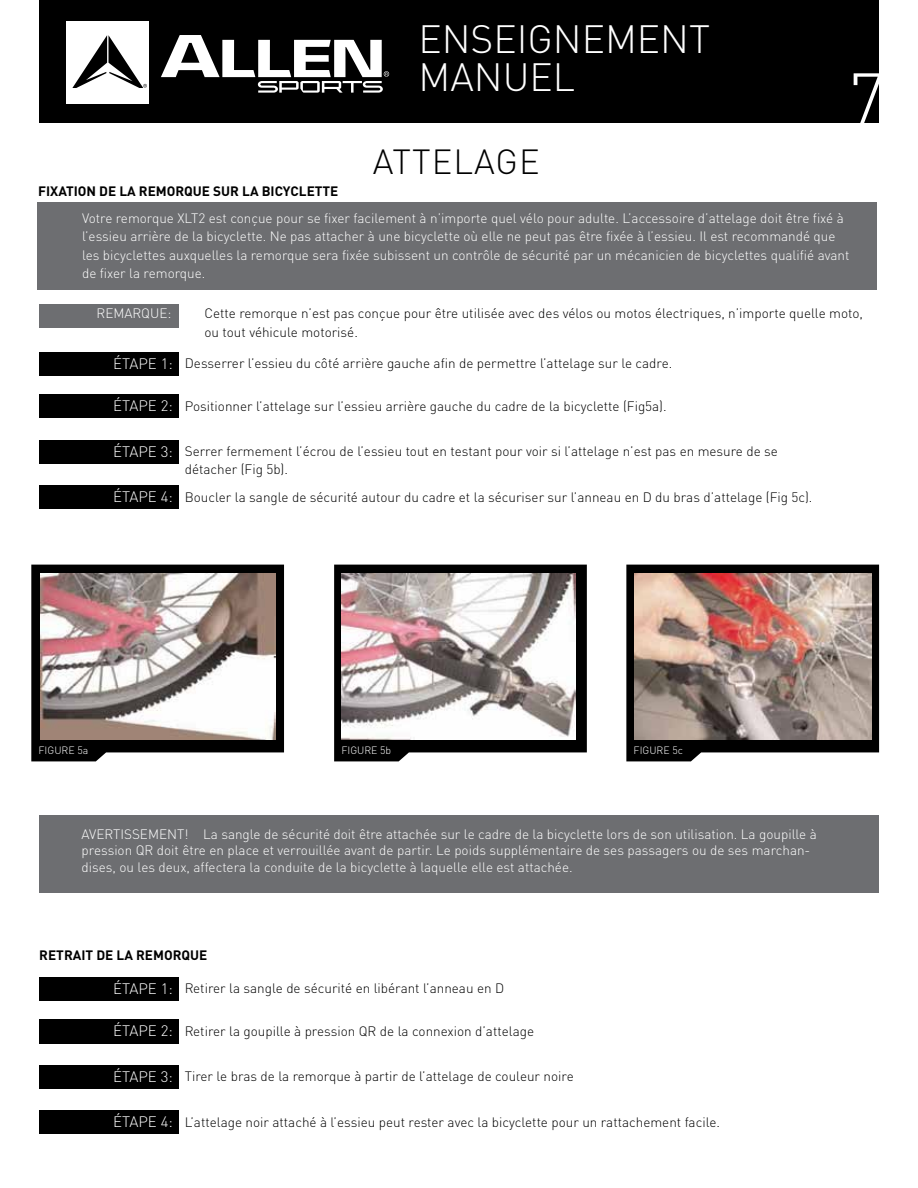
<style>
.page{position:relative;width:918px;height:1188px;background:#fff}
.page>*{position:absolute;margin:0;border:0;box-sizing:border-box;transform-origin:0 0}
.t1{font:300 75px "DINOT";color:#fff}
.t2{font:300 39px/38.2px "DINOT";color:#fff}
.t3{font:300 34.5px "DINOT";letter-spacing:.03em;color:#000}
.t4{font:300 15px "DINOT";color:#fff}
.t5{font:300 13.5px/18.3px "DINOT";color:#000}
.t6{font:300 13.5px/18.3px "DINOT";color:#fff}
.t7{font:700 13.5px "DINOT";color:#000}
.t8{font:300 10.5px "DINOT";color:#fff}
</style>
<div class="page">
<div style="left:39px;top:0;width:840px;height:123px;background:#000"></div>
<div style="left:67px;top:21px;width:82px;height:83px;background:#fff"></div>
<svg style="left:72px;top:35px;width:75px;height:53px"></svg>
<svg style="left:161px;top:35px;width:228px;height:58px"></svg>
<svg style="left:31px;top:565px;width:253px;height:196px;background:#292929"></svg>
<svg style="left:334px;top:565px;width:253px;height:196px;background:#2a2a2a"></svg>
<svg style="left:626px;top:565px;width:253px;height:196px;background:#313030"></svg>
<div style="left:39px;top:304px;width:139px;height:24px;background:#6d6e71"></div>
<div style="left:39px;top:352px;width:139px;height:24px;background:#000"></div>
<div style="left:39px;top:977px;width:139px;height:24px;background:#000"></div>
<div style="left:39px;top:440px;width:139px;height:24px;background:#000"></div>
<div style="left:39px;top:1065px;width:139px;height:24px;background:#000"></div>
<div style="left:39px;top:394px;width:139px;height:24px;background:#000"></div>
<div style="left:39px;top:1019px;width:139px;height:24px;background:#000"></div>
<div style="left:39px;top:485px;width:139px;height:24px;background:#000"></div>
<div style="left:39px;top:1110px;width:139px;height:24px;background:#000"></div>
<div style="left:39px;top:815px;width:840px;height:78px;background:#6d6e71"></div>
<div style="left:37px;top:202px;width:840px;height:88px;background:#6d6e71"></div>
<img style="left:41px;top:573px;width:235px;height:167px">
<img style="left:341px;top:573px;width:234px;height:167px">
<img style="left:634px;top:573px;width:237px;height:167px">
<p class="t7" style="left:38px;top:182px;width:302px">FIXATION DE LA REMORQUE SUR LA BICYCLETTE</p>
<h2 class="t2" style="left:418px;top:19px;width:293px">ENSEIGNEMENT<br>MANUEL</h2>
<h3 class="t3" style="left:373px;top:140px;width:169px">ATTELAGE</h3>
<h1 class="t1" style="left:847px;top:54px;width:40px">7</h1>
<p class="t6" style="left:82px;top:209px;width:769px">Votre remorque XLT2 est conçue pour se fixer facilement à n’importe quel vélo pour adulte. L’accessoire d’attelage doit être fixé à l’essieu arrière de la bicyclette. Ne pas attacher à une bicyclette où elle ne peut pas être fixée à l’essieu. Il est recommandé que les bicyclettes auxquelles la remorque sera fixée subissent un contrôle de sécurité par un mécanicien de bicyclettes qualifié avant de fixer la remorque.</p>
<p class="t6" style="left:96px;top:304px;width:76px">REMARQUE:</p>
<p class="t5" style="left:204px;top:304px;width:660px">Cette remorque n’est pas conçue pour être utilisée avec des vélos ou motos électriques, n’importe quelle moto, ou tout véhicule motorisé.</p>
<p class="t4" style="left:113px;top:355px;width:61px">ÉTAPE 1:</p>
<p class="t5" style="left:185px;top:354px;width:489px">Desserrer l’essieu du côté arrière gauche afin de permettre l’attelage sur le cadre.</p>
<p class="t4" style="left:113px;top:397px;width:61px">ÉTAPE 2:</p>
<p class="t5" style="left:185px;top:396px;width:483px">Positionner l’attelage sur l’essieu arrière gauche du cadre de la bicyclette (Fig5a).</p>
<p class="t4" style="left:113px;top:443px;width:61px">ÉTAPE 3:</p>
<p class="t5" style="left:185px;top:442px;width:595px">Serrer fermement l’écrou de l’essieu tout en testant pour voir si l’attelage n’est pas en mesure de se détacher (Fig 5b).</p>
<p class="t4" style="left:113px;top:488px;width:61px">ÉTAPE 4:</p>
<p class="t5" style="left:185px;top:487px;width:629px">Boucler la sangle de sécurité autour du cadre et la sécuriser sur l’anneau en D du bras d’attelage (Fig 5c).</p>
<p class="t8" style="left:39px;top:743px;width:51px">FIGURE 5a</p>
<p class="t8" style="left:341px;top:743px;width:51px">FIGURE 5b</p>
<p class="t8" style="left:634px;top:743px;width:51px">FIGURE 5c</p>
<p class="t6" style="left:82px;top:826px;width:737px;line-height:16.2px">AVERTISSEMENT! La sangle de sécurité doit être attachée sur le cadre de la bicyclette lors de son utilisation. La goupille à pression QR doit être en place et verrouillée avant de partir. Le poids supplémentaire de ses passagers ou de ses marchan&shy;dises, ou les deux, affectera la conduite de la bicyclette à laquelle elle est attachée.</p>
<p class="t7" style="left:39px;top:946px;width:170px">RETRAIT DE LA REMORQUE</p>
<p class="t4" style="left:113px;top:980px;width:61px">ÉTAPE 1:</p>
<p class="t5" style="left:185px;top:979px;width:321px">Retirer la sangle de sécurité en libérant l’anneau en D</p>
<p class="t4" style="left:113px;top:1022px;width:61px">ÉTAPE 2:</p>
<p class="t5" style="left:185px;top:1021px;width:351px">Retirer la goupille à pression QR de la connexion d’attelage</p>
<p class="t4" style="left:113px;top:1068px;width:61px">ÉTAPE 3:</p>
<p class="t5" style="left:185px;top:1067px;width:390px">Tirer le bras de la remorque à partir de l’attelage de couleur noire</p>
<p class="t4" style="left:113px;top:1113px;width:61px">ÉTAPE 4:</p>
<p class="t5" style="left:185px;top:1112px;width:537px">L’attelage noir attaché à l’essieu peut rester avec la bicyclette pour un rattachement facile.</p>
</div>
